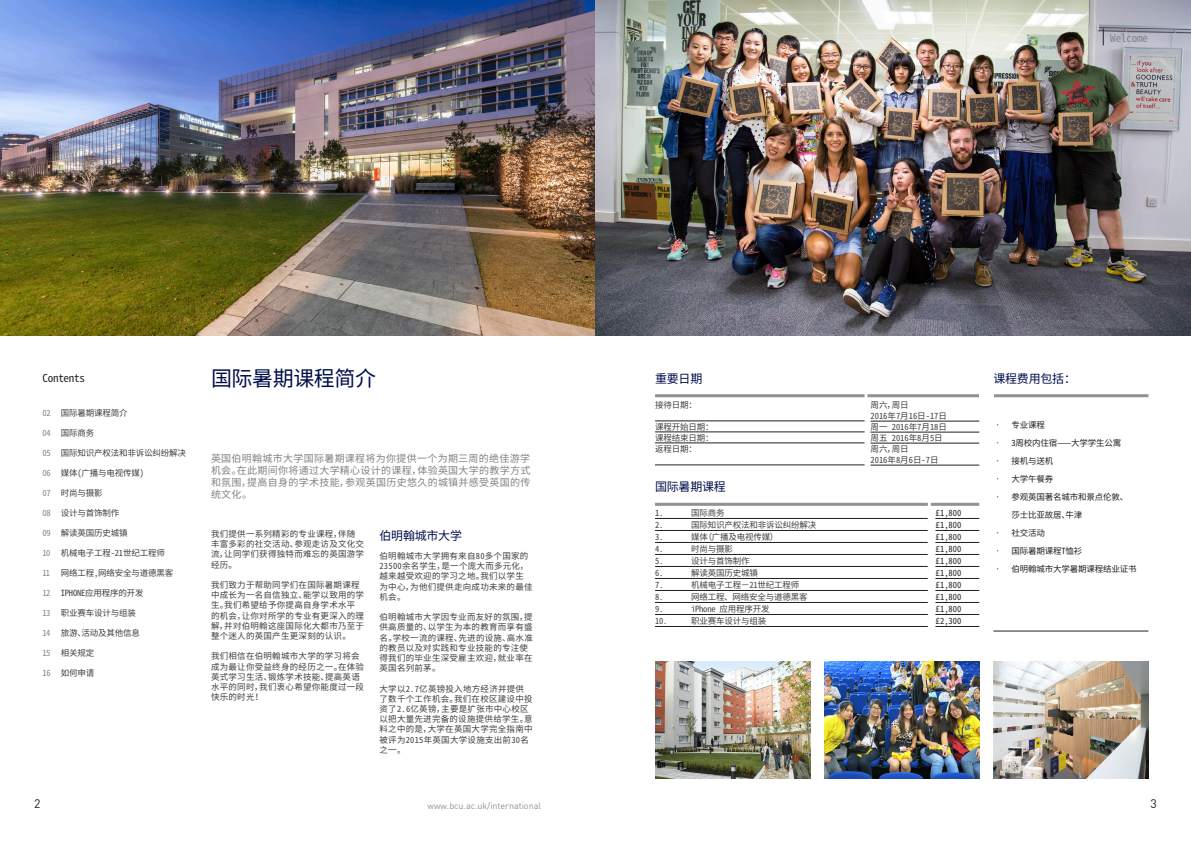
<style>
.page{position:relative;width:1191px;height:842px;background:#fff}
.page>*{position:absolute;margin:0;border:0;box-sizing:border-box;transform-origin:0 0}
.t1{font:21px "Noto Sans Mono CJ Ksc";letter-spacing:-.02em;color:#000e4c}
.t2{font:12.2px "DIN Bek";color:#231f20}
.t3{font:12px "Noto Sans Mono CJ Ksc";letter-spacing:-.02em;color:#000e4c}
.t4{font:11px "Noto Sans Mono CJ Ksc";letter-spacing:-.02em;color:#231f20}
.t5{font:11px "Noto Sans Mono CJ Ksc";letter-spacing:-.01em;color:#808285}
.t6{font:10px/12px "Noto Sans Mono CJ Ksc";letter-spacing:.03em;color:#808285;text-align:justify}
.t7{font:9px "DIN Bek";letter-spacing:-.005em;color:#8c9296}
.Body_copy{font:8.5px/10.2px "Noto Sans Mono CJ Ksc";letter-spacing:.03em;color:#3e3e3f}
.Body_copy-2{font:8.5px "Noto Sans Mono CJ Ksc";letter-spacing:-.02em;color:#3e3e3f}
.Body_copy-3{font:8.5px/18px "Noto Sans Mono CJ Ksc";letter-spacing:-.02em;color:#231f20}
.Body_copy-4{font:8.5px/11px "Noto Sans Mono CJ Ksc";color:#3e3e3f}
.t8{font:8.5px "Noto Sans Mono CJ Ksc";letter-spacing:-.02em;color:#808285}
</style>
<div class="page">
<img style="left:0;top:0;width:1191px;height:336px">
<img style="left:655px;top:661px;width:155px;height:117px">
<svg style="left:1103px;top:28px;width:1px;height:17px"></svg>
<img style="left:993px;top:661px;width:155px;height:117px">
<img style="left:824px;top:661px;width:155px;height:117px">
<hr style="left:655px;top:503px;width:324px;height:3px;background:#8c9296">
<hr style="left:655px;top:518px;width:272px;height:1px;background:#231f20">
<hr style="left:655px;top:530px;width:272px;height:1px;background:#231f20">
<hr style="left:655px;top:542px;width:272px;height:1px;background:#231f20">
<hr style="left:655px;top:554px;width:272px;height:1px;background:#231f20">
<hr style="left:655px;top:566px;width:272px;height:1px;background:#231f20">
<hr style="left:655px;top:578px;width:272px;height:1px;background:#231f20">
<hr style="left:655px;top:590px;width:272px;height:1px;background:#231f20">
<hr style="left:655px;top:602px;width:272px;height:1px;background:#231f20">
<hr style="left:655px;top:614px;width:272px;height:1px;background:#231f20">
<hr style="left:655px;top:626px;width:272px;height:1px;background:#231f20">
<hr style="left:935px;top:518px;width:44px;height:1px;background:#231f20">
<hr style="left:935px;top:530px;width:44px;height:1px;background:#231f20">
<hr style="left:935px;top:542px;width:44px;height:1px;background:#231f20">
<hr style="left:935px;top:554px;width:44px;height:1px;background:#231f20">
<hr style="left:935px;top:566px;width:44px;height:1px;background:#231f20">
<hr style="left:935px;top:578px;width:44px;height:1px;background:#231f20">
<hr style="left:935px;top:590px;width:44px;height:1px;background:#231f20">
<hr style="left:935px;top:602px;width:44px;height:1px;background:#231f20">
<hr style="left:935px;top:614px;width:44px;height:1px;background:#231f20">
<hr style="left:935px;top:626px;width:44px;height:1px;background:#231f20">
<hr style="left:927px;top:494px;width:3px;height:94px;background:#fff">
<hr style="left:655px;top:394px;width:493px;height:3px;background:#8c9296">
<hr style="left:655px;top:421px;width:211px;height:1px;background:#231f20">
<hr style="left:655px;top:432px;width:211px;height:1px;background:#231f20">
<hr style="left:655px;top:443px;width:211px;height:1px;background:#231f20">
<hr style="left:655px;top:465px;width:211px;height:1px;background:#231f20">
<hr style="left:864px;top:393px;width:3px;height:85px;background:#fff">
<hr style="left:870px;top:421px;width:109px;height:1px;background:#231f20">
<hr style="left:870px;top:432px;width:109px;height:1px;background:#231f20">
<hr style="left:870px;top:443px;width:109px;height:1px;background:#231f20">
<hr style="left:870px;top:465px;width:109px;height:1px;background:#231f20">
<div style="left:979px;top:386px;width:14px;height:16px;background:#fff"></div>
<hr style="left:993px;top:631px;width:155px;height:1px;background:#231f20">
<p class="t5" style="left:1110px;top:31px;width:39px">Welcome</p>
<p class="t4" style="left:43px;top:372px;width:44px">Contents</p>
<p class="t8" style="left:43px;top:408px;width:10px">02</p>
<p class="t8" style="left:43px;top:428px;width:10px">04</p>
<p class="t8" style="left:43px;top:448px;width:10px">05</p>
<p class="t8" style="left:43px;top:468px;width:10px">06</p>
<p class="t8" style="left:43px;top:488px;width:10px">07</p>
<p class="t8" style="left:43px;top:508px;width:10px">08</p>
<p class="t8" style="left:43px;top:528px;width:10px">09</p>
<p class="t8" style="left:43px;top:548px;width:9px">10</p>
<p class="t8" style="left:43px;top:568px;width:9px">11</p>
<p class="t8" style="left:43px;top:588px;width:9px">12</p>
<p class="t8" style="left:43px;top:608px;width:9px">13</p>
<p class="t8" style="left:43px;top:628px;width:9px">14</p>
<p class="t8" style="left:43px;top:648px;width:9px">15</p>
<p class="t8" style="left:43px;top:668px;width:10px">16</p>
<p class="Body_copy-2" style="left:61px;top:408px;width:68px">国际暑期课程简介</p>
<p class="Body_copy" style="left:61px;top:428px;width:35px">国际商务</p>
<p class="Body_copy-2" style="left:61px;top:448px;width:127px">国际知识产权法和非诉讼纠纷解决</p>
<p class="Body_copy-2" style="left:61px;top:468px;width:85px">媒体(广播与电视传媒)</p>
<p class="Body_copy" style="left:61px;top:488px;width:43px">时尚与摄影</p>
<p class="Body_copy-2" style="left:61px;top:508px;width:60px">设计与首饰制作</p>
<p class="Body_copy-2" style="left:61px;top:528px;width:68px">解读英国历史城镇</p>
<p class="Body_copy-2" style="left:61px;top:548px;width:106px">机械电子工程-21世纪工程师</p>
<p class="Body_copy-2" style="left:61px;top:568px;width:114px">网络工程,网络安全与道德黑客</p>
<p class="Body_copy-2" style="left:61px;top:588px;width:84px">IPHONE应用程序的开发</p>
<p class="Body_copy-2" style="left:61px;top:608px;width:77px">职业赛车设计与组装</p>
<p class="Body_copy-2" style="left:61px;top:628px;width:81px">旅游、活动及其他信息</p>
<p class="Body_copy" style="left:61px;top:648px;width:35px">相关规定</p>
<p class="Body_copy" style="left:61px;top:668px;width:35px">如何申请</p>
<p class="t1" style="left:211px;top:367px;width:167px">国际暑期课程简介</p>
<p class="t6" style="left:211px;top:452px;width:321px">英国伯明翰城市大学国际暑期课程将为你提供一个为期三周的绝佳游学机会。在此期间你将通过大学精心设计的课程，体验英国大学的教学方式和氛围，提高自身的学术技能，参观英国历史悠久的城镇并感受英国的传统文化。</p>
<p class="Body_copy" style="left:211px;top:529px;width:155px">我们提供一系列精彩的专业课程，伴随丰富多彩的社交活动、参观走访及文化交流，让同学们获得独特而难忘的英国游学经历。</p>
<p class="Body_copy" style="left:211px;top:580px;width:155px">我们致力于帮助同学们在国际暑期课程中成长为一名自信独立、能学以致用的学生。我们希望给予你提高自身学术水平的机会，让你对所学的专业有更深入的理解，并对伯明翰这座国际化大都市乃至于整个迷人的英国产生更深刻的认识。</p>
<p class="Body_copy" style="left:211px;top:651px;width:155px">我们相信在伯明翰城市大学的学习将会成为最让你受益终身的经历之一。在体验英式学习生活、锻炼学术技能、提高英语水平的同时，我们衷心希望你能度过一段快乐的时光！</p>
<p class="t3" style="left:379px;top:528px;width:84px">伯明翰城市大学</p>
<p class="Body_copy" style="left:379px;top:551px;width:155px">伯明翰城市大学拥有来自80多个国家的<br>23500余名学生，是一个庞大而多元化，越来越受欢迎的学习之地。我们以学生为中心，为他们提供走向成功未来的最佳机会。</p>
<p class="Body_copy" style="left:379px;top:612px;width:155px">伯明翰城市大学因专业而友好的氛围，提供高质量的、以学生为本的教育而享有盛名。学校一流的课程、先进的设施、高水准的教员以及对实践和专业技能的专注使得我们的毕业生深受雇主欢迎，就业率在英国名列前茅。</p>
<p class="Body_copy" style="left:379px;top:683px;width:155px">大学以2.7亿英镑投入地方经济并提供了数千个工作机会。我们在校区建设中投资了2.6亿英镑，主要是扩张市中心校区以把大量先进完备的设施提供给学生。意料之中的是，大学在英国大学完全指南中被评为2015年英国大学设施支出前30名之一。</p>
<p class="t3" style="left:655px;top:372px;width:49px">重要日期</p>
<p class="Body_copy" style="left:655px;top:399px;width:43px">接待日期：</p>
<p class="Body_copy" style="left:655px;top:421px;width:60px">课程开始日期：</p>
<p class="Body_copy" style="left:655px;top:432px;width:60px">课程结束日期：</p>
<p class="Body_copy" style="left:655px;top:443px;width:43px">返程日期：</p>
<p class="t3" style="left:655px;top:480px;width:72px">国际暑期课程</p>
<p class="Body_copy" style="left:655px;top:508px;width:10px">1.</p>
<p class="Body_copy" style="left:691px;top:508px;width:35px">国际商务</p>
<p class="Body_copy" style="left:655px;top:520px;width:10px">2.</p>
<p class="Body_copy-2" style="left:691px;top:520px;width:127px">国际知识产权法和非诉讼纠纷解决</p>
<p class="Body_copy" style="left:655px;top:532px;width:10px">3.</p>
<p class="Body_copy-2" style="left:691px;top:532px;width:89px">媒体（广播及电视传媒）</p>
<p class="Body_copy" style="left:655px;top:544px;width:10px">4.</p>
<p class="Body_copy" style="left:691px;top:544px;width:43px">时尚与摄影</p>
<p class="Body_copy" style="left:655px;top:556px;width:10px">5.</p>
<p class="Body_copy-2" style="left:691px;top:556px;width:60px">设计与首饰制作</p>
<p class="Body_copy" style="left:655px;top:568px;width:10px">6.</p>
<p class="Body_copy-2" style="left:691px;top:568px;width:68px">解读英国历史城镇</p>
<p class="Body_copy" style="left:655px;top:580px;width:10px">7.</p>
<p class="Body_copy-2" style="left:691px;top:580px;width:110px">机械电子工程－21世纪工程师</p>
<p class="Body_copy" style="left:655px;top:592px;width:10px">8.</p>
<p class="Body_copy-2" style="left:691px;top:592px;width:118px">网络工程、网络安全与道德黑客</p>
<p class="Body_copy" style="left:655px;top:604px;width:10px">9.</p>
<p class="Body_copy-2" style="left:691px;top:604px;width:80px">iPhone 应用程序开发</p>
<p class="Body_copy" style="left:655px;top:616px;width:14px">10.</p>
<p class="Body_copy-2" style="left:691px;top:616px;width:77px">职业赛车设计与组装</p>
<p class="Body_copy-4" style="left:870px;top:399px;width:78px">周六，周日<br>2016年7月16日-17日</p>
<p class="Body_copy-4" style="left:870px;top:421px;width:78px">周一 2016年7月18日</p>
<p class="Body_copy-4" style="left:870px;top:432px;width:74px">周五 2016年8月5日</p>
<p class="Body_copy-4" style="left:870px;top:443px;width:69px">周六，周日<br>2016年8月6日-7日</p>
<p class="Body_copy-3" style="left:935px;top:504px;width:27px">£1,800</p>
<p class="Body_copy-3" style="left:935px;top:516px;width:27px">£1,800</p>
<p class="Body_copy-3" style="left:935px;top:528px;width:27px">£1,800</p>
<p class="Body_copy-3" style="left:935px;top:540px;width:27px">£1,800</p>
<p class="Body_copy-3" style="left:935px;top:552px;width:27px">£1,800</p>
<p class="Body_copy-3" style="left:935px;top:564px;width:27px">£1,800</p>
<p class="Body_copy-3" style="left:935px;top:576px;width:27px">£1,800</p>
<p class="Body_copy-3" style="left:935px;top:588px;width:27px">£1,800</p>
<p class="Body_copy-3" style="left:935px;top:600px;width:27px">£1,800</p>
<p class="Body_copy-3" style="left:935px;top:612px;width:27px">£2,300</p>
<p class="t3" style="left:993px;top:372px;width:84px">课程费用包括：</p>
<p class="Body_copy-3" style="left:993px;top:416px;width:53px">• 专业课程</p>
<p class="Body_copy-3" style="left:993px;top:434px;width:129px">• 3周校内住宿——大学学生公寓</p>
<p class="Body_copy-3" style="left:993px;top:452px;width:61px">• 接机与送机</p>
<p class="Body_copy-3" style="left:993px;top:470px;width:61px">• 大学午餐券</p>
<p class="Body_copy-3" style="left:1011px;top:488px;width:118px;text-indent:-18px">• 参观英国著名城市和景点伦敦、莎士比亚故居、牛津</p>
<p class="Body_copy-3" style="left:993px;top:524px;width:53px">• 社交活动</p>
<p class="Body_copy-3" style="left:993px;top:542px;width:90px">• 国际暑期课程T恤衫</p>
<p class="Body_copy-3" style="left:993px;top:560px;width:145px">• 伯明翰城市大学暑期课程结业证书</p>
<p class="t2" style="left:34px;top:796px;width:8px">2</p>
<p class="t7" style="left:427px;top:800px;width:115px">www.bcu.ac.uk/international</p>
<p class="t2" style="left:1150px;top:796px;width:8px">3</p>
</div>
